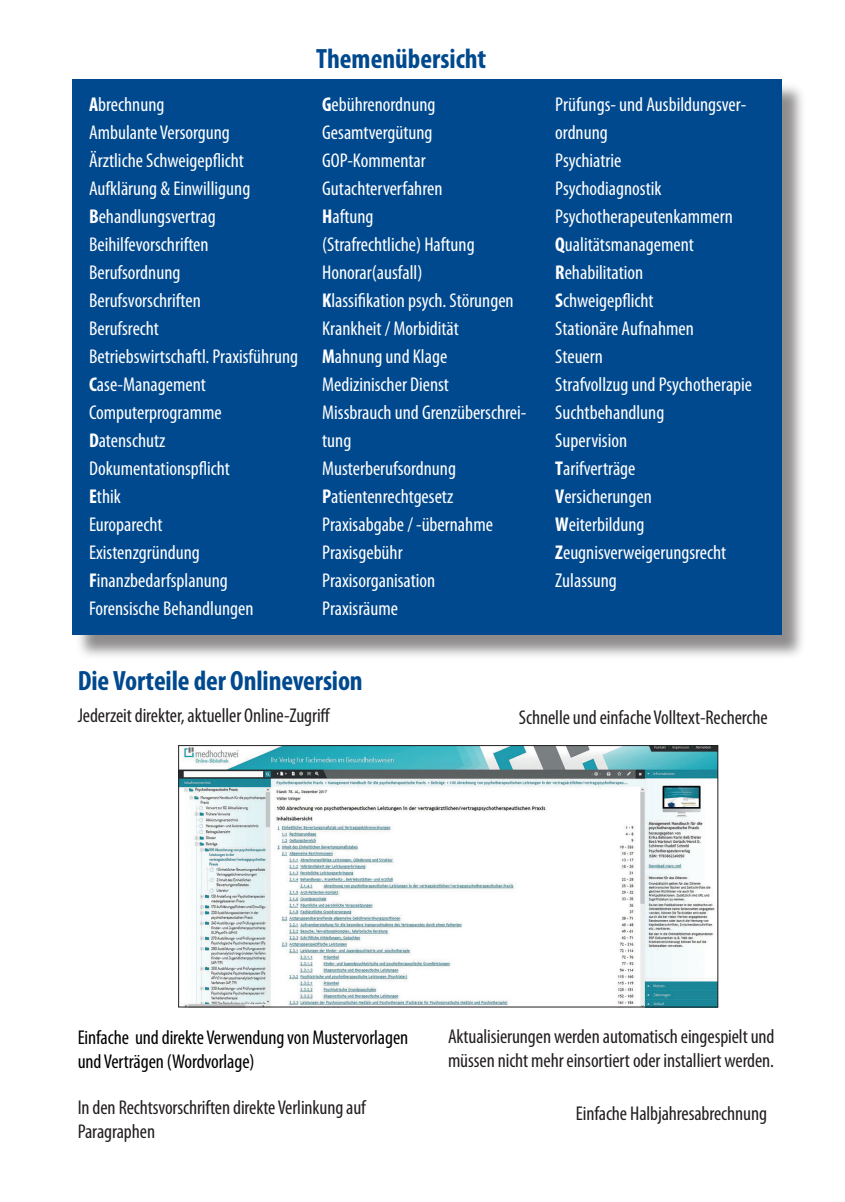
<style>
.page{position:relative;width:845px;height:1202px;background:#fff}
.page>*{position:absolute;margin:0;border:0;box-sizing:border-box;transform-origin:0 0}
.t1{font:700 condensed 28px "Myriad Pro";letter-spacing:-.005em;color:#01498e}
.t2{font:condensed 20px/28px "Myriad Pro";color:#fff}
.t3{font:condensed 20px/24px "Myriad Pro";letter-spacing:-.005em;color:#231f20}
.t4{font:condensed 20px/24px "Myriad Pro";letter-spacing:-.005em;color:#000}
.s1{font-weight:700}
</style>
<div class="page">
<div style="left:75px;top:82px;width:732px;height:578px;background:#231f20;opacity:.51"></div>
<div style="left:72px;top:79px;width:709px;height:556px;background:#01498e"></div>
<img style="left:180px;top:747px;width:536px;height:258px">
<div style="left:178px;top:745px;width:540px;height:262px;border:1px solid #231f20"></div>
<p class="t2" style="left:89px;top:91px;width:77px"><span class="s1">A</span>brechnung</p>
<p class="t2" style="left:89px;top:119px;width:142px">Ambulante Versorgung</p>
<p class="t2" style="left:89px;top:147px;width:156px">Ärztliche Schweigepflicht</p>
<p class="t2" style="left:89px;top:175px;width:163px">Aufklärung &amp; Einwilligung</p>
<p class="t2" style="left:89px;top:203px;width:128px"><span class="s1">B</span>ehandlungsvertrag</p>
<p class="t2" style="left:89px;top:231px;width:121px">Beihilfevorschriften</p>
<p class="t2" style="left:89px;top:259px;width:93px">Berufsordnung</p>
<p class="t2" style="left:89px;top:287px;width:113px">Berufsvorschriften</p>
<p class="t2" style="left:89px;top:315px;width:71px">Berufsrecht</p>
<p class="t2" style="left:89px;top:343px;width:211px">Betriebswirtschaftl. Praxisführung</p>
<p class="t2" style="left:89px;top:371px;width:118px"><span class="s1">C</span>ase-Management</p>
<p class="t2" style="left:89px;top:399px;width:134px">Computerprogramme</p>
<p class="t2" style="left:89px;top:427px;width:78px"><span class="s1">D</span>atenschutz</p>
<p class="t2" style="left:89px;top:455px;width:142px">Dokumentationspflicht</p>
<p class="t2" style="left:89px;top:483px;width:33px"><span class="s1">E</span>thik</p>
<p class="t2" style="left:89px;top:511px;width:75px">Europarecht</p>
<p class="t2" style="left:89px;top:539px;width:112px">Existenzgründung</p>
<p class="t2" style="left:89px;top:567px;width:140px"><span class="s1">F</span>inanzbedarfsplanung</p>
<p class="t2" style="left:89px;top:595px;width:166px">Forensische Behandlungen</p>
<p class="t1" style="left:316px;top:41px;width:172px">Themenübersicht</p>
<p class="t2" style="left:322px;top:91px;width:115px"><span class="s1">G</span>ebührenordnung</p>
<p class="t2" style="left:322px;top:119px;width:112px">Gesamtvergütung</p>
<p class="t2" style="left:322px;top:147px;width:122px">GOP-Kommentar<br>Gutachterverfahren</p>
<p class="t2" style="left:322px;top:203px;width:53px"><span class="s1">H</span>aftung</p>
<p class="t2" style="left:322px;top:231px;width:154px">(Strafrechtliche) Haftung</p>
<p class="t2" style="left:322px;top:259px;width:102px">Honorar(ausfall)</p>
<p class="t2" style="left:322px;top:287px;width:193px"><span class="s1">K</span>lassifikation psych. Störungen</p>
<p class="t2" style="left:322px;top:315px;width:138px">Krankheit / Morbidität</p>
<p class="t2" style="left:322px;top:343px;width:127px"><span class="s1">M</span>ahnung und Klage</p>
<p class="t2" style="left:322px;top:371px;width:128px">Medizinischer Dienst</p>
<p class="t2" style="left:322px;top:399px;width:206px">Missbrauch und Grenzüberschrei&shy;tung</p>
<p class="t2" style="left:322px;top:455px;width:135px">Musterberufsordnung</p>
<p class="t2" style="left:322px;top:483px;width:133px"><span class="s1">P</span>atientenrechtgesetz</p>
<p class="t2" style="left:322px;top:511px;width:172px">Praxisabgabe / -übernahme</p>
<p class="t2" style="left:322px;top:539px;width:82px">Praxisgebühr</p>
<p class="t2" style="left:322px;top:567px;width:115px">Praxisorganisation</p>
<p class="t2" style="left:322px;top:595px;width:77px">Praxisräume</p>
<p class="t1" style="left:78px;top:663px;width:287px">Die Vorteile der Onlineversion</p>
<p class="t2" style="left:555px;top:91px;width:193px">Prüfungs- und Ausbildungsver&shy;ordnung</p>
<p class="t2" style="left:555px;top:147px;width:68px">Psychiatrie</p>
<p class="t2" style="left:555px;top:175px;width:108px">Psychodiagnostik</p>
<p class="t2" style="left:555px;top:203px;width:179px">Psychotherapeutenkammern</p>
<p class="t2" style="left:555px;top:231px;width:140px"><span class="s1">Q</span>ualitätsmanagement</p>
<p class="t2" style="left:555px;top:259px;width:89px"><span class="s1">R</span>ehabilitation</p>
<p class="t2" style="left:555px;top:287px;width:100px"><span class="s1">S</span>chweigepflicht</p>
<p class="t2" style="left:555px;top:315px;width:140px">Stationäre Aufnahmen</p>
<p class="t2" style="left:555px;top:343px;width:49px">Steuern</p>
<p class="t2" style="left:555px;top:371px;width:198px">Strafvollzug und Psychotherapie</p>
<p class="t2" style="left:555px;top:399px;width:110px">Suchtbehandlung</p>
<p class="t2" style="left:555px;top:427px;width:73px">Supervision</p>
<p class="t2" style="left:555px;top:455px;width:82px"><span class="s1">T</span>arifverträge</p>
<p class="t2" style="left:555px;top:483px;width:98px"><span class="s1">V</span>ersicherungen</p>
<p class="t2" style="left:555px;top:511px;width:91px"><span class="s1">W</span>eiterbildung</p>
<p class="t2" style="left:555px;top:539px;width:172px"><span class="s1">Z</span>eugnisverweigerungsrecht</p>
<p class="t2" style="left:555px;top:567px;width:63px">Zulassung</p>
<p class="t3" style="left:78px;top:703px;width:254px">Jederzeit direkter, aktueller Online-Zugriff</p>
<p class="t3" style="left:519px;top:705px;width:250px">Schnelle und einfache Volltext-Recherche</p>
<p class="t4" style="left:78px;top:1025px;width:332px">Einfache und direkte Verwendung von Mustervorlagen und Verträgen (Wordvorlage)</p>
<p class="t3" style="left:78px;top:1095px;width:290px">In den Rechtsvorschriften direkte Verlinkung auf<br>Paragraphen</p>
<p class="t3" style="left:448px;top:1024px;width:328px">Aktualisierungen werden automatisch eingespielt und müssen nicht mehr einsortiert oder installiert werden.</p>
<p class="t3" style="left:576px;top:1101px;width:193px">Einfache Halbjahresabrechnung</p>
</div>
